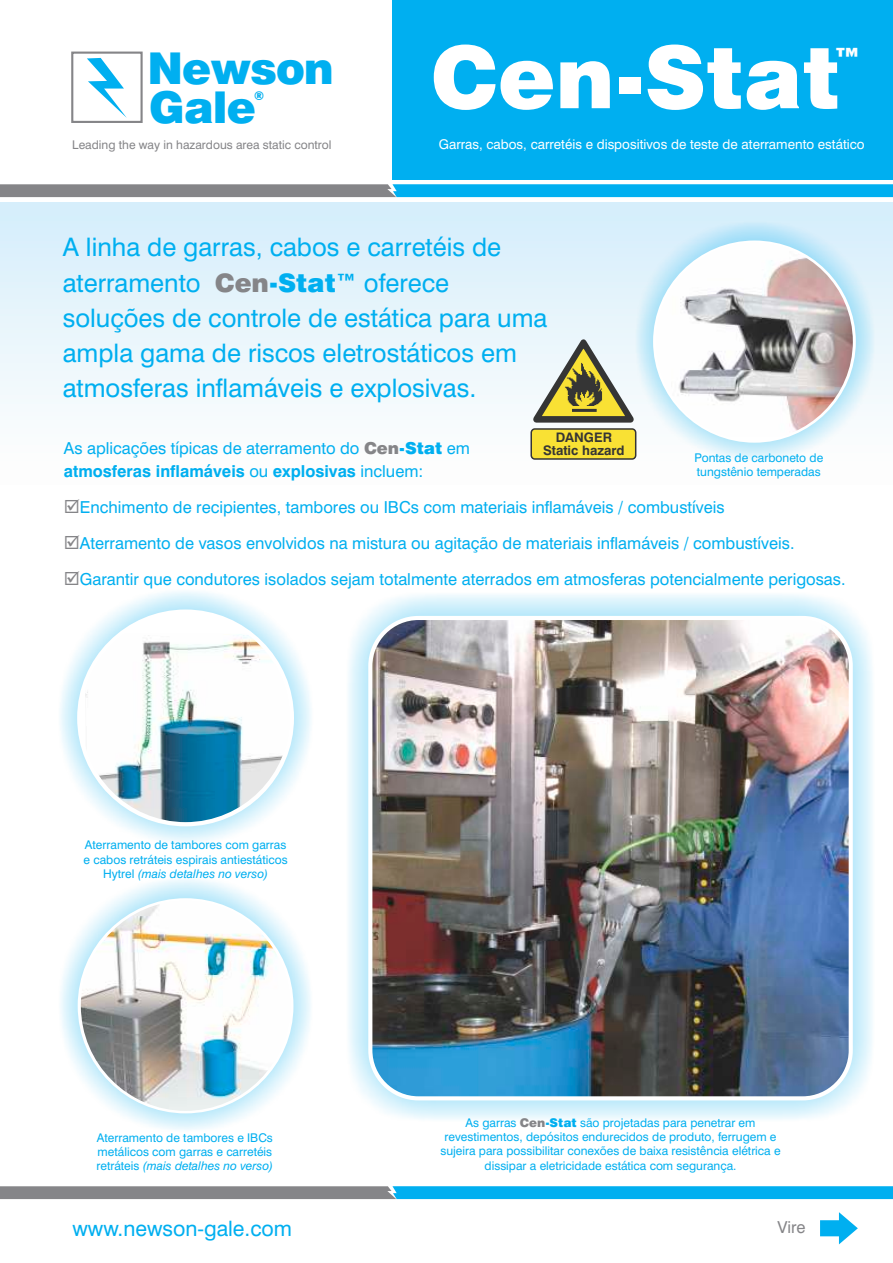
<style>
.page{position:relative;width:893px;height:1263px;background:#fff}
.page>*{position:absolute;margin:0;border:0;box-sizing:border-box;transform-origin:0 0}
.t1{font:900 86.25px "Swiss 721 BT";color:#fff}
.t2{font:900 43.8px "Swiss 721 BT";letter-spacing:-.025em;color:#00aff0}
.t3{font:900 32.25px "Swiss 721 BT";color:#fff}
.t4{font:25.5px/35.1px "Swiss 721 BT";color:#00aff0}
.t5{font:21.15px "Swiss 721 BT";color:#00aff0}
.t6{font:16.5px/22.8px "Swiss 721 BT";color:#00aff0}
.t7{font:16.5px "Swiss 721 BT";color:#858588}
.t8{font:13.35px "Swiss 721 BT";color:#fff}
.t9{font:700 13.2px/12.9px "Swiss 721 BT";color:#353535;text-align:center}
.t10{font:12px/14.4px "Swiss 721 BT";color:#00aff0;text-align:center}
.t11{font:12px "Swiss 721 BT";color:#858588}
.t12{font:900 12px "Swiss 721 BT";color:#00aff0}
.s1{font-weight:900;color:#858588}
.s2{font-weight:900}
.s3{font-weight:700}
.s4{color:#858588}
.s5{font-style:italic}
</style>
<div class="page">
<div style="left:0;top:203px;width:893px;height:282px;background:linear-gradient(to bottom,#d5eefb,#fffefd)"></div>
<div style="left:633px;top:220px;width:243px;height:243px;background:#00aff0;opacity:.49"></div>
<img style="left:655px;top:243px;width:199px;height:193px">
<div style="left:344px;top:592px;width:533px;height:533px;background:#00aff0;opacity:.49"></div>
<img style="left:370px;top:618px;width:481px;height:480px;border-radius:48px">
<div style="left:368px;top:616px;width:485px;height:484px;border:4px solid #fff;border-radius:48px"></div>
<svg style="left:525px;top:331px;width:112px;height:95px"></svg>
<img style="left:565px;top:362px;width:37px;height:44px">
<hr style="left:572px;top:409px;width:25px;height:3px;background:#353535">
<div style="left:530px;top:428px;width:106px;height:32px;background:#f9e134;border:2px solid #353535;border-radius:4px"></div>
<div style="left:392px;top:0;width:501px;height:180px;background:#00aff0"></div>
<svg style="left:0;top:184px;width:893px;height:13px;background:#3f9fc3"></svg>
<svg style="left:820px;top:1212px;width:38px;height:32px"></svg>
<svg style="left:0;top:1186px;width:893px;height:13px;background:#3f9ec3"></svg>
<div style="left:71px;top:52px;width:72px;height:71px;border:2px solid #858588"></div>
<svg style="left:87px;top:58px;width:40px;height:60px"></svg>
<div style="left:55px;top:588px;width:261px;height:260px;background:#00aff0;opacity:.49"></div>
<div style="left:79px;top:612px;width:213px;height:212px;background:#fff;border-radius:106px"></div>
<img style="left:79px;top:627px;width:213px;height:197px">
<div style="left:77px;top:609px;width:217px;height:217px;border:4px solid #fff;border-radius:106px"></div>
<div style="left:56px;top:877px;width:259px;height:258px;background:#00aff0;opacity:.49"></div>
<img style="left:79px;top:899px;width:213px;height:213px;border-radius:106px">
<h2 class="t2" style="left:148px;top:50px;width:188px">Newson</h2>
<h2 class="t2" style="left:149px;top:89px;width:108px">Gale</h2>
<p class="t12" style="left:254px;top:91px;width:11px">®</p>
<p class="t11" style="left:72px;top:140px;width:261px">Leading the way in hazardous area static control</p>
<h1 class="t1" style="left:431px;top:43px;width:410px">Cen-Stat</h1>
<h3 class="t3" style="left:834px;top:47px;width:28px">™</h3>
<p class="t8" style="left:439px;top:138px;width:427px">Garras, cabos, carretéis e dispositivos de teste de aterramento estático</p>
<h3 class="t4" style="left:63px;top:232px;width:440px">A linha de garras, cabos e carretéis de aterramento</h3>
<h3 class="t4" style="left:63px;top:267px;width:486px;text-indent:152px"><span class="s1">Cen</span><span class="s2">-Stat</span><span class="s3">™</span> oferece soluções de controle de estática para uma ampla gama de riscos eletrostáticos em atmosferas inflamáveis e explosivas.</h3>
<p class="t9" style="left:543px;top:432px;width:83px">DANGER<br>Static hazard</p>
<h3 class="t6" style="left:64px;top:438px;width:408px">As aplicações típicas de aterramento do <span class="s1">Cen</span><span class="s2">-Stat</span> em <span class="s3">atmosferas inflamáveis</span> ou <span class="s3">explosivas</span> incluem:</h3>
<h3 class="t6" style="left:64px;top:497px;width:662px"><span class="s4">☑</span>Enchimento de recipientes, tambores ou IBCs com materiais inflamáveis / combustíveis</h3>
<h3 class="t6" style="left:64px;top:533px;width:732px"><span class="s4">☑</span>Aterramento de vasos envolvidos na mistura ou agitação de materiais inflamáveis / combustíveis.</h3>
<h3 class="t6" style="left:64px;top:569px;width:783px"><span class="s4">☑</span>Garantir que condutores isolados sejam totalmente aterrados em atmosferas potencialmente perigosas.</h3>
<p class="t10" style="left:694px;top:451px;width:130px;text-align:left">Pontas de carboneto de tungstênio temperadas</p>
<p class="t10" style="left:84px;top:839px;width:206px">Aterramento de tambores com garras e cabos retráteis espirais antiestáticos<br>Hytrel <span class="s5">(mais detalhes no verso)</span></p>
<p class="t10" style="left:96px;top:1131px;width:178px;text-align:justify">Aterramento de tambores e IBCs metálicos com garras e carretéis retráteis <span class="s5">(mais detalhes no verso)</span></p>
<p class="t10" style="left:440px;top:1116px;width:342px">As garras <span class="s1">Cen</span><span class="s2">-Stat</span> são projetadas para penetrar em revestimentos, depósitos endurecidos de produto, ferrugem e sujeira para possibilitar conexões de baixa resistência elétrica e dissipar a eletricidade estática com segurança.</p>
<h3 class="t5" style="left:73px;top:1220px;width:221px">www.newson-gale.com</h3>
<h3 class="t7" style="left:777px;top:1220px;width:30px">Vire</h3>
</div>
